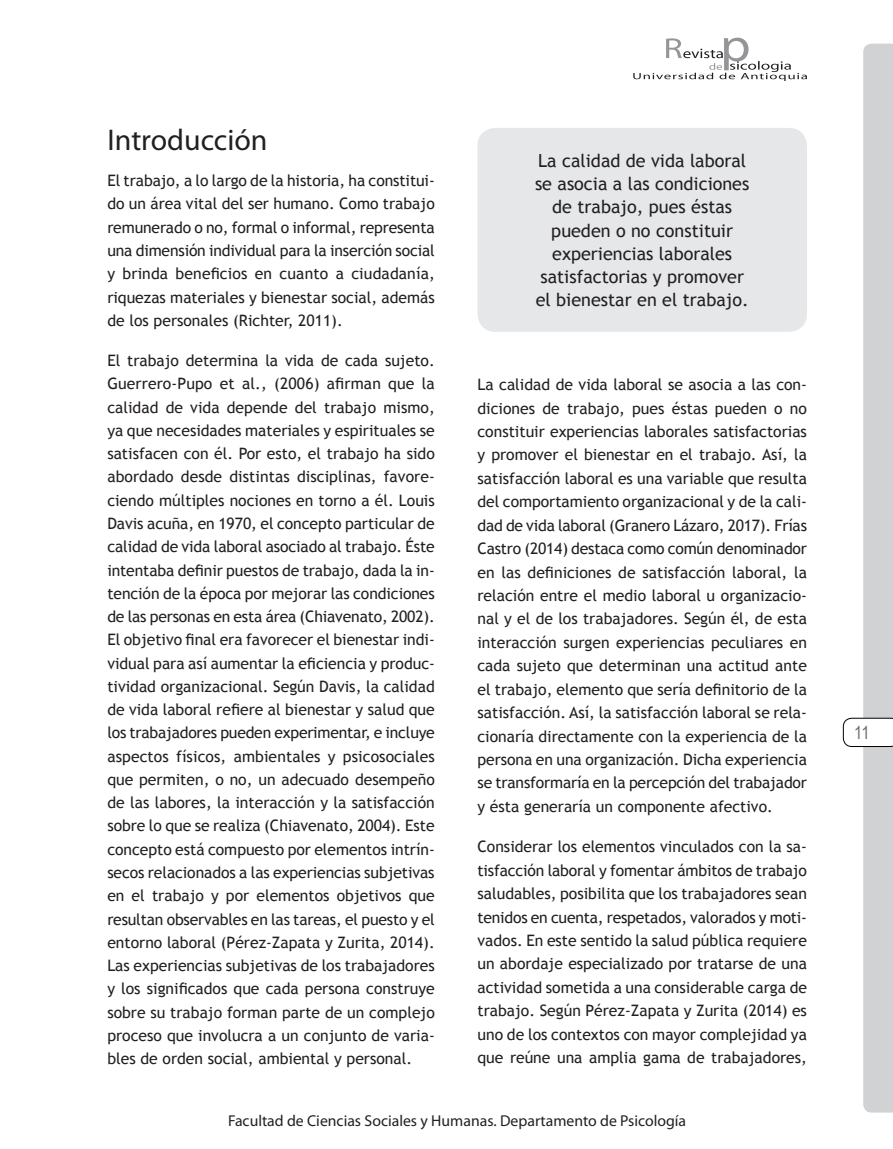
<style>
.page{position:relative;width:893px;height:1149px;background:#fff}
.page>*{position:absolute;margin:0;border:0;box-sizing:border-box;transform-origin:0 0}
.t1{font:30px "Myriad Pro";color:#231f20}
.t2{font:18px/23.2px "Trebuchet MS";color:#231f20;text-align:center}
.t3{font:18px "Arial Narrow";color:#6c6d70}
.t4{font:15.75px/23.2px "Trebuchet MS";color:#231f20;text-align:justify}
.t5{font:15.75px "Myriad Pro";color:#231f20}
</style>
<div class="page">
<svg style="left:843px;top:44px;width:50px;height:1068px"></svg>
<svg style="left:633px;top:38px;width:174px;height:43px"></svg>
<div style="left:477px;top:128px;width:330px;height:204px;background:#e6e7e9;border-radius:18px"></div>
<h1 class="t1" style="left:107px;top:121px;width:162px">Introducción</h1>
<p class="t4" style="left:107px;top:169px;width:329px">El trabajo, a lo largo de la historia, ha constitui&shy;do un área vital del ser humano. Como trabajo remunerado o no, formal o informal, representa una dimensión individual para la inserción social y brinda beneficios en cuanto a ciudadanía, riquezas materiales y bienestar social, además de los personales (Richter, 2011).</p>
<p class="t4" style="left:107px;top:349px;width:329px">El trabajo determina la vida de cada sujeto.<br>Guerrero-Pupo et al., (2006) afirman que la calidad de vida depende del trabajo mismo, ya que necesidades materiales y espirituales se satisfacen con él. Por esto, el trabajo ha sido abordado desde distintas disciplinas, favore&shy;ciendo múltiples nociones en torno a él. Louis Davis acuña, en 1970, el concepto particular de calidad de vida laboral asociado al trabajo. Éste intentaba definir puestos de trabajo, dada la in&shy;tención de la época por mejorar las condiciones de las personas en esta área (Chiavenato, 2002).<br>El objetivo final era favorecer el bienestar indi&shy;vidual para así aumentar la eficiencia y produc&shy;tividad organizacional. Según Davis, la calidad de vida laboral refiere al bienestar y salud que los trabajadores pueden experimentar, e incluye aspectos físicos, ambientales y psicosociales que permiten, o no, un adecuado desempeño de las labores, la interacción y la satisfacción sobre lo que se realiza (Chiavenato, 2004). Este concepto está compuesto por elementos intrín&shy;secos relacionados a las experiencias subjetivas en el trabajo y por elementos objetivos que resultan observables en las tareas, el puesto y el entorno laboral (Pérez-Zapata y Zurita, 2014).<br>Las experiencias subjetivas de los trabajadores y los significados que cada persona construye sobre su trabajo forman parte de un complejo proceso que involucra a un conjunto de varia&shy;bles de orden social, ambiental y personal.</p>
<p class="t2" style="left:535px;top:149px;width:216px">La calidad de vida laboral se asocia a las condiciones de trabajo, pues éstas pueden o no constituir experiencias laborales satisfactorias y promover el bienestar en el trabajo.</p>
<p class="t4" style="left:477px;top:373px;width:331px">La calidad de vida laboral se asocia a las con&shy;diciones de trabajo, pues éstas pueden o no constituir experiencias laborales satisfactorias y promover el bienestar en el trabajo. Así, la satisfacción laboral es una variable que resulta del comportamiento organizacional y de la cali&shy;dad de vida laboral (Granero Lázaro, 2017). Frías Castro (2014) destaca como común denominador en las definiciones de satisfacción laboral, la relación entre el medio laboral u organizacio&shy;nal y el de los trabajadores. Según él, de esta interacción surgen experiencias peculiares en cada sujeto que determinan una actitud ante el trabajo, elemento que sería definitorio de la satisfacción. Así, la satisfacción laboral se rela&shy;cionaría directamente con la experiencia de la persona en una organización. Dicha experiencia se transformaría en la percepción del trabajador y ésta generaría un componente afectivo.</p>
<p class="t4" style="left:477px;top:834px;width:331px">Considerar los elementos vinculados con la sa&shy;tisfacción laboral y fomentar ámbitos de trabajo saludables, posibilita que los trabajadores sean tenidos en cuenta, respetados, valorados y moti&shy;vados. En este sentido la salud pública requiere un abordaje especializado por tratarse de una actividad sometida a una considerable carga de trabajo. Según Pérez-Zapata y Zurita (2014) es uno de los contextos con mayor complejidad ya que reúne una amplia gama de trabajadores,</p>
<p class="t5" style="left:228px;top:1111px;width:460px">Facultad de Ciencias Sociales y Humanas. Departamento de Psicología</p>
<p class="t3" style="left:854px;top:719px;width:17px">11</p>
</div>
